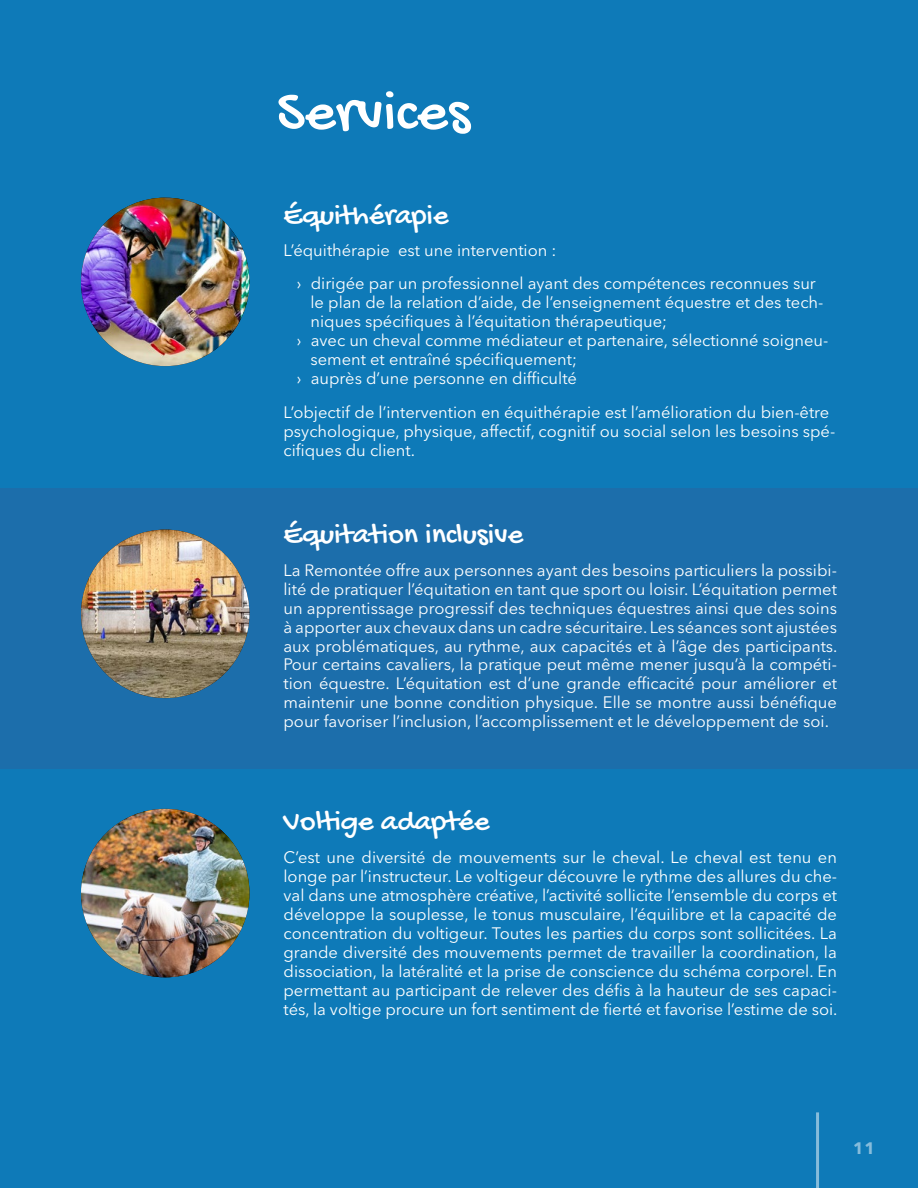
<style>
.page{position:relative;width:918px;height:1188px;background:#1c6eab}
.page>*{position:absolute;margin:0;border:0;box-sizing:border-box;transform-origin:0 0}
.t1{font:60px "Gochi Hand";color:#fff}
.t2{font:30px "Gochi Hand";color:#fff}
.t3{font:16.5px/18.9px "Avenir Next LT Pro";color:#fff}
.t4{font:700 16.5px "Avenir Next LT Pro";color:#fff}
</style>
<div class="page">
<div style="left:0;top:0;width:918px;height:488px;background:#0e7ab8"></div>
<div style="left:0;top:770px;width:918px;height:418px;background:#0e7ab8"></div>
<hr style="left:816px;top:1112px;width:3px;height:76px;background:#fff">
<img style="left:81px;top:809px;width:168px;height:168px;border-radius:84px">
<img style="left:81px;top:198px;width:168px;height:168px;border-radius:84px">
<img style="left:81px;top:530px;width:168px;height:168px;border-radius:84px">
<h1 class="t1" style="left:277px;top:81px;width:194px">Services</h1>
<h2 class="t2" style="left:284px;top:199px;width:167px">Équithérapie</h2>
<p class="t3" style="left:296px;top:234px;width:521px;line-height:32.4px;text-indent:-13px">L’équithérapie est une intervention :<br>› dirigée par un professionnel ayant des compétences reconnues sur</p>
<p class="t3" style="left:310px;top:293px;width:514px">le plan de la relation d’aide, de l’enseignement équestre et des tech-</p>
<p class="t3" style="left:310px;top:312px;width:358px">niques spécifiques à l’équitation thérapeutique;</p>
<p class="t3" style="left:296px;top:331px;width:533px">› avec un cheval comme médiateur et partenaire, sélectionné soigneu-</p>
<p class="t3" style="left:310px;top:350px;width:268px">sement et entraîné spécifiquement;</p>
<p class="t3" style="left:296px;top:369px;width:282px">› auprès d’une personne en difficulté</p>
<p class="t3" style="left:284px;top:403px;width:553px">L’objectif de l’intervention en équithérapie est l’amélioration du bien-être psychologique, physique, affectif, cognitif ou social selon les besoins spé&shy;cifiques du client.</p>
<h2 class="t2" style="left:284px;top:519px;width:241px">Équitation inclusive</h2>
<p class="t3" style="left:284px;top:560px;width:556px;text-align:justify">La Remontée offre aux personnes ayant des besoins particuliers la possibi&shy;lité de pratiquer l’équitation en tant que sport ou loisir. L’équitation permet un apprentissage progressif des techniques équestres ainsi que des soins à apporter aux chevaux dans un cadre sécuritaire. Les séances sont ajustées aux problématiques, au rythme, aux capacités et à l’âge des participants.<br>Pour certains cavaliers, la pratique peut même mener jusqu’à la compéti&shy;tion équestre. L’équitation est d’une grande efficacité pour améliorer et maintenir une bonne condition physique. Elle se montre aussi bénéfique pour favoriser l’inclusion, l’accomplissement et le développement de soi.</p>
<h2 class="t2" style="left:284px;top:806px;width:208px">Voltige adaptée</h2>
<p class="t3" style="left:284px;top:848px;width:556px;text-align:justify">C’est une diversité de mouvements sur le cheval. Le cheval est tenu en longe par l’instructeur. Le voltigeur découvre le rythme des allures du che&shy;val dans une atmosphère créative, l’activité sollicite l’ensemble du corps et développe la souplesse, le tonus musculaire, l’équilibre et la capacité de concentration du voltigeur. Toutes les parties du corps sont sollicitées. La grande diversité des mouvements permet de travailler la coordination, la dissociation, la latéralité et la prise de conscience du schéma corporel. En permettant au participant de relever des défis à la hauteur de ses capaci&shy;tés, la voltige procure un fort sentiment de fierté et favorise l’estime de soi.</p>
<p class="t4" style="left:854px;top:1138px;width:23px">11</p>
</div>
